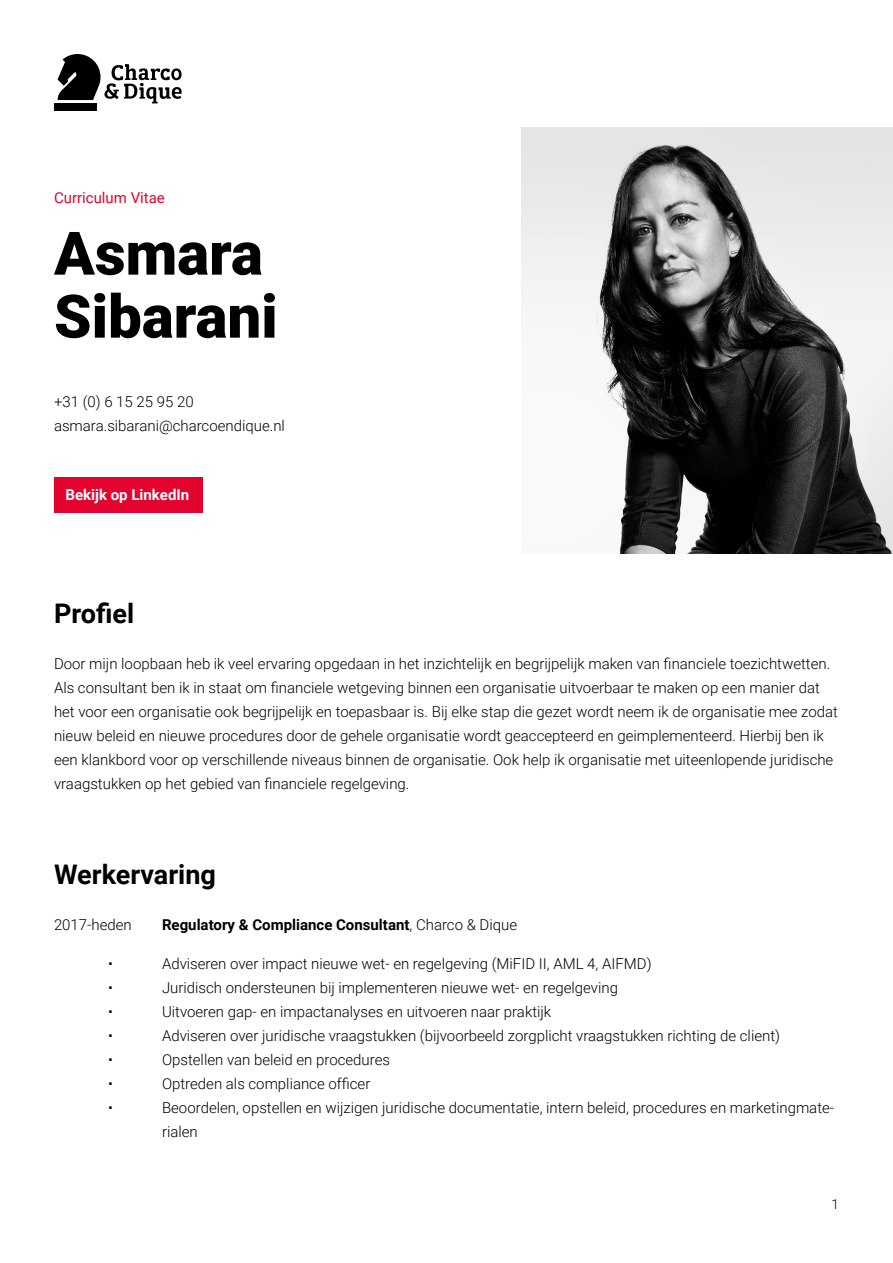
<style>
.page{position:relative;width:893px;height:1263px;background:#fff}
.page>*{position:absolute;margin:0;border:0;box-sizing:border-box;transform-origin:0 0}
.t1{font:900 60px/63px "Roboto";color:#000}
.t2{font:700 27px "Roboto";color:#000}
.t3{font:300 15px/24px "Roboto";color:#000}
.t4{font:700 15px "Roboto";color:#000}
.t5{font:700 15px "Roboto";color:#fff}
.t6{font:15px "Roboto";color:#e4032e}
.t7{font:300 13.5px "Roboto";color:#000}
.s1{font-weight:300}
</style>
<div class="page">
<div style="left:54px;top:477px;width:149px;height:35px;background:#e4032e"></div>
<img style="left:521px;top:128px;width:372px;height:425px">
<div style="left:54px;top:104px;width:43px;height:7px;background:#000"></div>
<svg style="left:58px;top:54px;width:124px;height:49px"></svg>
<p class="t6" style="left:54px;top:187px;width:112px">Curriculum Vitae</p>
<h1 class="t1" style="left:54px;top:220px;width:225px">Asmara<br>Sibarani</h1>
<p class="t3" style="left:54px;top:389px;width:232px">+31 (0) 6 15 25 95 20 asmara.sibarani@charcoendique.nl</p>
<p class="t5" style="left:65px;top:484px;width:125px">Bekijk op LinkedIn</p>
<h2 class="t2" style="left:54px;top:594px;width:82px">Profiel</h2>
<p class="t3" style="left:54px;top:651px;width:785px">Door mijn loopbaan heb ik veel ervaring opgedaan in het inzichtelijk en begrijpelijk maken van financiele toezichtwetten.<br>Als consultant ben ik in staat om financiele wetgeving binnen een organisatie uitvoerbaar te maken op een manier dat het voor een organisatie ook begrijpelijk en toepasbaar is. Bij elke stap die gezet wordt neem ik de organisatie mee zodat nieuw beleid en nieuwe procedures door de gehele organisatie wordt geaccepteerd en geimplementeerd. Hierbij ben ik een klankbord voor op verschillende niveaus binnen de organisatie. Ook help ik organisatie met uiteenlopende juridische vraagstukken op het gebied van financiele regelgeving.</p>
<h2 class="t2" style="left:54px;top:855px;width:163px">Werkervaring</h2>
<p class="t3" style="left:54px;top:912px;width:79px">2017-heden</p>
<p class="t4" style="left:162px;top:914px;width:357px">Regulatory &amp; Compliance Consultant<span class="s1">, Charco &amp; Dique</span></p>
<p class="t3" style="left:108px;top:951px;width:6px">•</p>
<p class="t3" style="left:162px;top:951px;width:491px">Adviseren over impact nieuwe wet- en regelgeving (MiFID II, AML 4, AIFMD)</p>
<p class="t3" style="left:108px;top:975px;width:6px">•</p>
<p class="t3" style="left:162px;top:975px;width:458px">Juridisch ondersteunen bij implementeren nieuwe wet- en regelgeving</p>
<p class="t3" style="left:108px;top:999px;width:6px">•</p>
<p class="t3" style="left:162px;top:999px;width:391px">Uitvoeren gap- en impactanalyses en uitvoeren naar praktijk</p>
<p class="t3" style="left:108px;top:1023px;width:6px">•</p>
<p class="t3" style="left:162px;top:1023px;width:619px">Adviseren over juridische vraagstukken (bijvoorbeeld zorgplicht vraagstukken richting de client)</p>
<p class="t3" style="left:108px;top:1047px;width:6px">•</p>
<p class="t3" style="left:162px;top:1047px;width:230px">Opstellen van beleid en procedures</p>
<p class="t3" style="left:108px;top:1071px;width:6px">•</p>
<p class="t3" style="left:162px;top:1071px;width:210px">Optreden als compliance officer</p>
<p class="t3" style="left:108px;top:1095px;width:6px">•</p>
<p class="t3" style="left:162px;top:1095px;width:674px">Beoordelen, opstellen en wijzigen juridische documentatie, intern beleid, procedures en marketingmate&shy;rialen</p>
<p class="t7" style="left:831px;top:1195px;width:9px">1</p>
</div>
